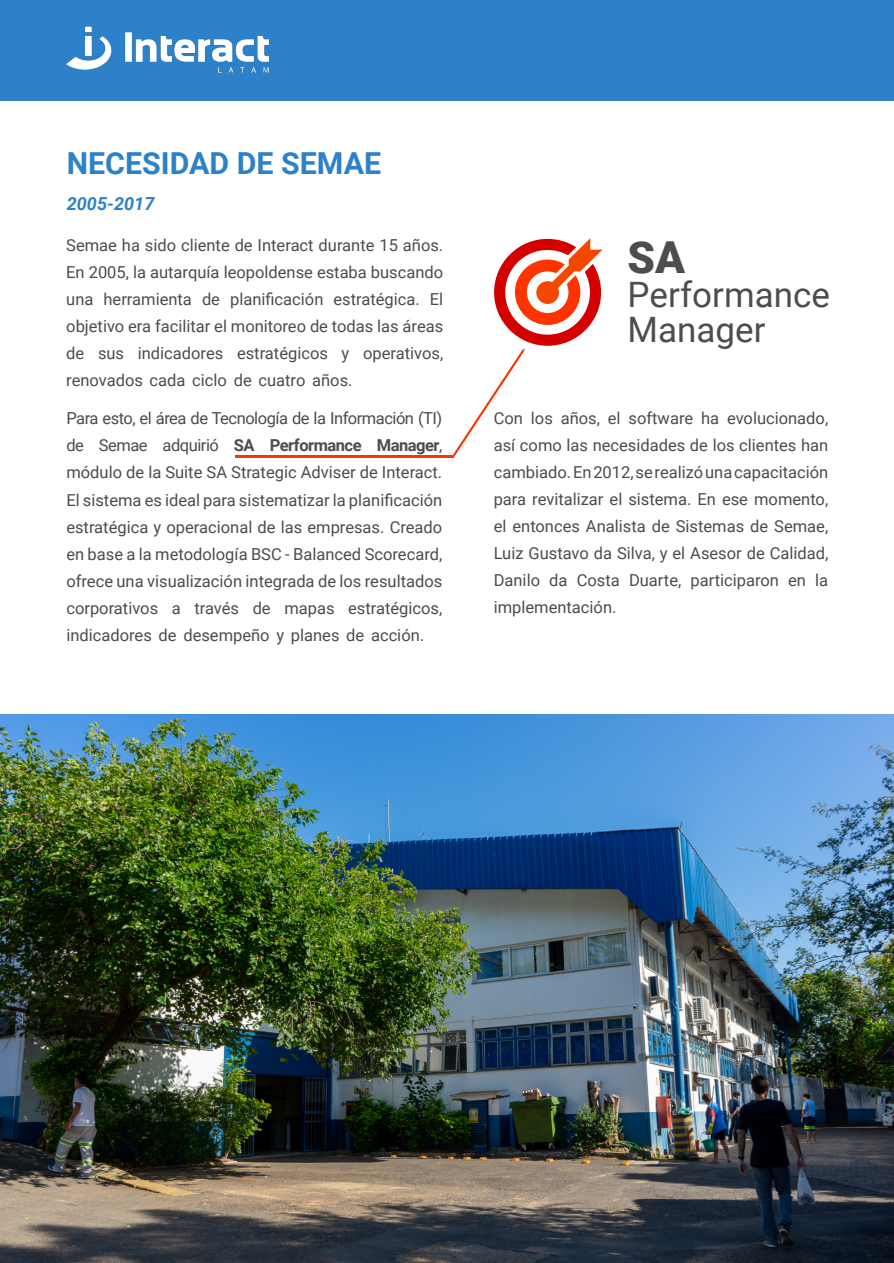
<style>
.page{position:relative;width:894px;height:1263px;background:#fff}
.page>*{position:absolute;margin:0;border:0;box-sizing:border-box;transform-origin:0 0}
.t1{font:900 44.1px "Roboto";color:#4c4d4f}
.t2{font:34.95px/34.3px "Roboto";color:#4c4d4f}
.t3{font:700 30.3px "Roboto";color:#2d81c8}
.t4{font:italic 700 18px "Roboto";color:#2d81c8}
.t5{font:16.5px/27px "Roboto";color:#4a4c4e;text-align:justify}
.s1{font-weight:700}
</style>
<div class="page">
<div style="left:0;top:0;width:893px;height:101px;background:#2d81c8"></div>
<img style="left:66px;top:26px;width:204px;height:47px">
<hr style="left:235px;top:455px;width:218px;height:3px;background:#fd3301">
<svg style="left:453px;top:238px;width:149px;height:220px"></svg>
<img style="left:0;top:715px;width:893px;height:548px">
<h3 class="t3" style="left:67px;top:152px;width:316px">NECESIDAD DE SEMAE</h3>
<p class="t4" style="left:67px;top:197px;width:89px">2005-2017</p>
<p class="t5" style="left:66px;top:233px;width:378px">Semae ha sido cliente de Interact durante 15 años.<br>En 2005, la autarquía leopoldense estaba buscando una herramienta de planificación estratégica. El objetivo era facilitar el monitoreo de todas las áreas de sus indicadores estratégicos y operativos, renovados cada ciclo de cuatro años.</p>
<p class="t5" style="left:66px;top:407px;width:377px">Para esto, el área de Tecnología de la Información (TI) de Semae adquirió <span class="s1">SA Performance Manager</span>, módulo de la Suite SA Strategic Adviser de Interact.<br>El sistema es ideal para sistematizar la planificación estratégica y operacional de las empresas. Creado en base a la metodología BSC - Balanced Scorecard, ofrece una visualización integrada de los resultados corporativos a través de mapas estratégicos, indicadores de desempeño y planes de acción.</p>
<p class="t5" style="left:493px;top:407px;width:336px">Con los años, el software ha evolucionado, así como las necesidades de los clientes han cambiado.En2012, se realizó una capacitación para revitalizar el sistema. En ese momento, el entonces Analista de Sistemas de Semae, Luiz Gustavo da Silva, y el Asesor de Calidad, Danilo da Costa Duarte, participaron en la implementación.</p>
<h1 class="t1" style="left:627px;top:240px;width:59px">SA</h1>
<h2 class="t2" style="left:627px;top:281px;width:204px">Performance<br>Manager</h2>
</div>
